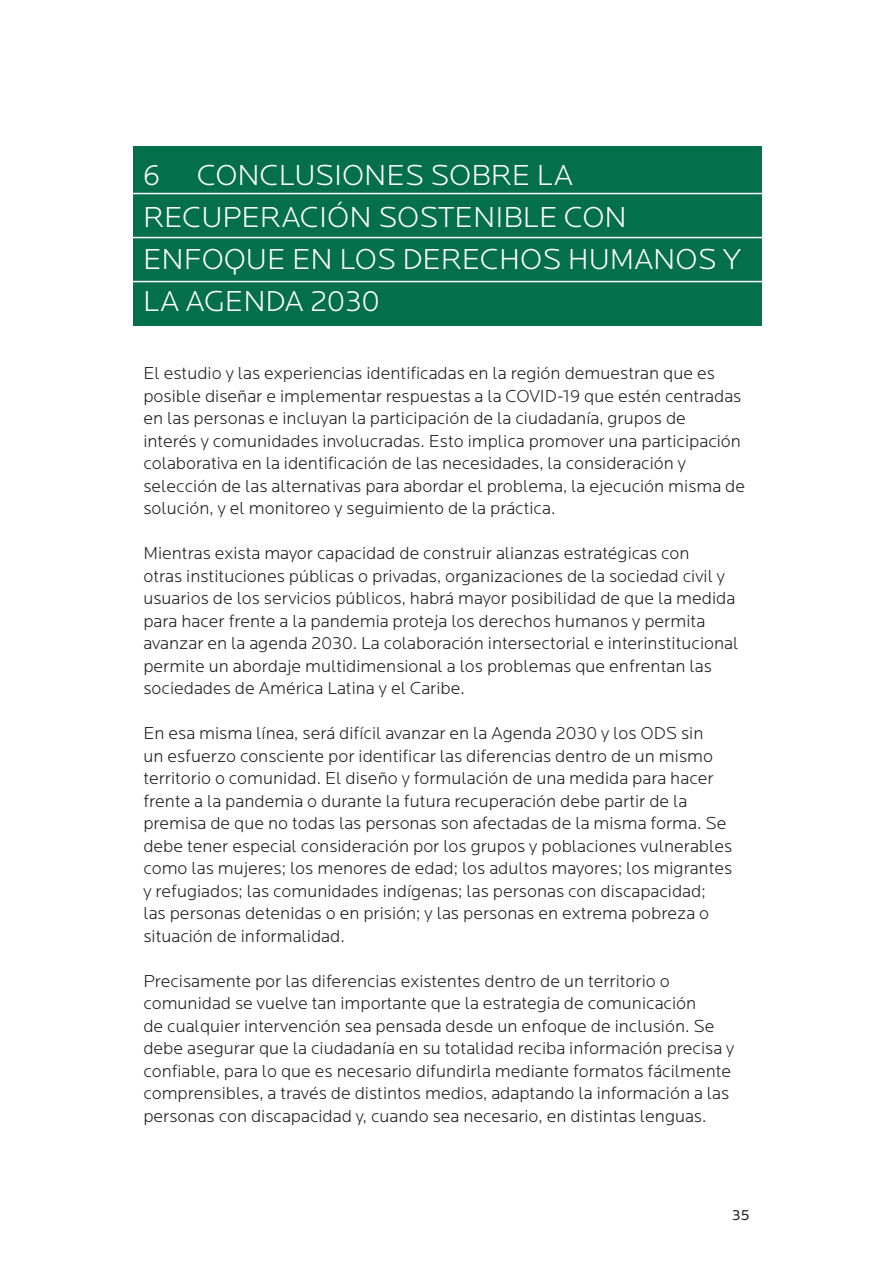
<style>
.page{position:relative;width:893px;height:1263px;background:#fff}
.page>*{position:absolute;margin:0;border:0;box-sizing:border-box;transform-origin:0 0}
.Locator_H1{font:300 30px/42px "Locator";color:#fff}
.Normal_text_new{font:300 18px/22.5px "Locator";color:#231f20}
.t1{font:15px "Locator";color:#231f20}
</style>
<div class="page">
<div style="left:133px;top:146px;width:628px;height:179px;background:#046f4b"></div>
<hr style="left:119px;top:193px;width:650px;height:1px;background:#fff">
<hr style="left:119px;top:237px;width:650px;height:1px;background:#fff">
<hr style="left:119px;top:281px;width:650px;height:1px;background:#fff">
<h1 class="Locator_H1" style="left:143px;top:155px;width:599px">6 CONCLUSIONES SOBRE LA<br>RECUPERACIÓN SOSTENIBLE CON<br>ENFOQUE EN LOS DERECHOS HUMANOS Y<br>LA AGENDA 2030</h1>
<p class="Normal_text_new" style="left:143px;top:363px;width:603px">El estudio y las experiencias identificadas en la región demuestran que es posible diseñar e implementar respuestas a la COVID-19 que estén centradas en las personas e incluyan la participación de la ciudadanía, grupos de<br>interés y comunidades involucradas. Esto implica promover una participación colaborativa en la identificación de las necesidades, la consideración y selección de las alternativas para abordar el problema, la ejecución misma de solución, y el monitoreo y seguimiento de la práctica.</p>
<p class="Normal_text_new" style="left:143px;top:543px;width:596px">Mientras exista mayor capacidad de construir alianzas estratégicas con<br>otras instituciones públicas o privadas, organizaciones de la sociedad civil y usuarios de los servicios públicos, habrá mayor posibilidad de que la medida para hacer frente a la pandemia proteja los derechos humanos y permita avanzar en la agenda 2030. La colaboración intersectorial e interinstitucional permite un abordaje multidimensional a los problemas que enfrentan las sociedades de América Latina y el Caribe.</p>
<p class="Normal_text_new" style="left:143px;top:723px;width:590px">En esa misma línea, será difícil avanzar en la Agenda 2030 y los ODS sin<br>un esfuerzo consciente por identificar las diferencias dentro de un mismo territorio o comunidad. El diseño y formulación de una medida para hacer frente a la pandemia o durante la futura recuperación debe partir de la premisa de que no todas las personas son afectadas de la misma forma. Se debe tener especial consideración por los grupos y poblaciones vulnerables como las mujeres; los menores de edad; los adultos mayores; los migrantes y refugiados; las comunidades indígenas; las personas con discapacidad; las personas detenidas o en prisión; y las personas en extrema pobreza o situación de informalidad.</p>
<p class="Normal_text_new" style="left:143px;top:970px;width:592px">Precisamente por las diferencias existentes dentro de un territorio o comunidad se vuelve tan importante que la estrategia de comunicación<br>de cualquier intervención sea pensada desde un enfoque de inclusión. Se debe asegurar que la ciudadanía en su totalidad reciba información precisa y confiable, para lo que es necesario difundirla mediante formatos fácilmente comprensibles, a través de distintos medios, adaptando la información a las personas con discapacidad y, cuando sea necesario, en distintas lenguas.</p>
<p class="t1" style="left:732px;top:1207px;width:19px">35</p>
</div>
